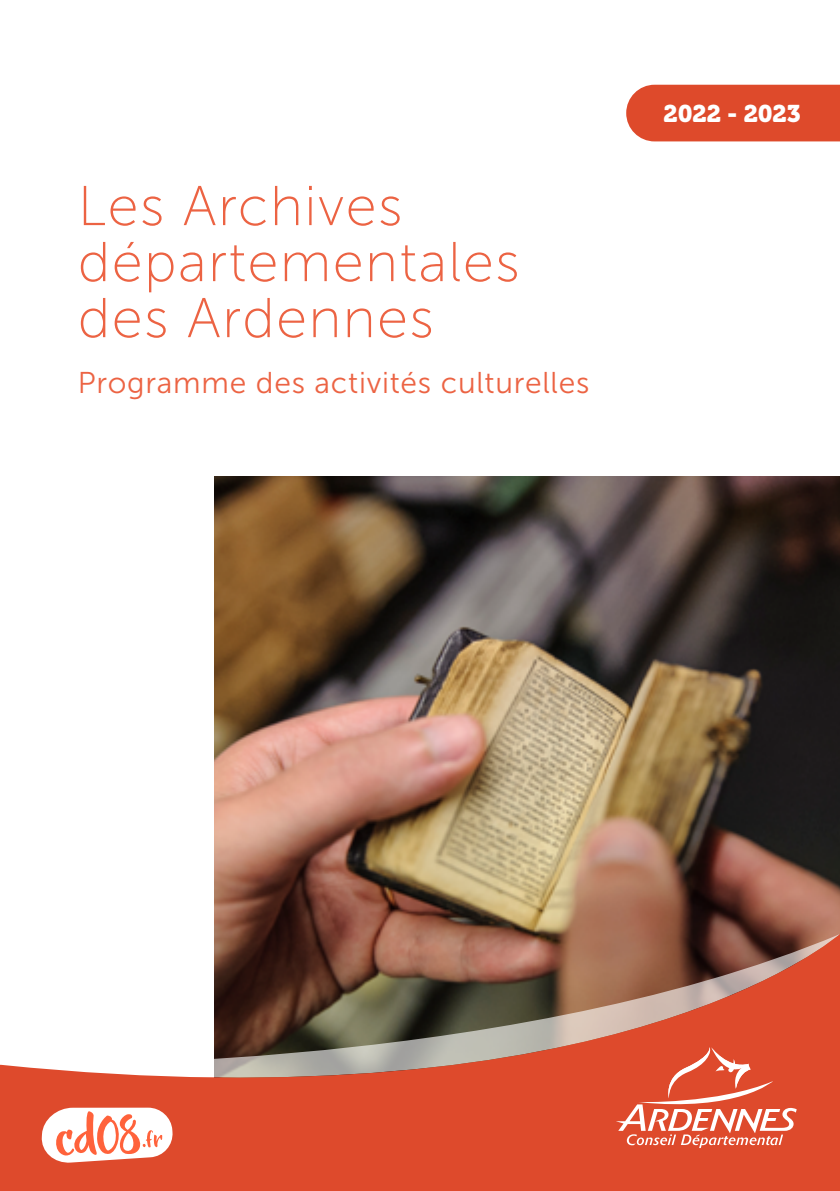
<style>
.page{position:relative;width:840px;height:1191px;background:#fff}
.page>*{position:absolute;margin:0;border:0;box-sizing:border-box;transform-origin:0 0}
.t1{font:56px/56px "Museo Sans 100";letter-spacing:.025em;color:#ec6343}
.t2{font:30px "Museo Sans 300";letter-spacing:.025em;color:#ec6343}
.t3{font:24px "Museo 900";letter-spacing:-.005em;color:#fff}
</style>
<div class="page">
<img style="left:214px;top:476px;width:625px;height:458px">
<svg style="left:0;top:934px;width:839px;height:257px;fill:#de4a2c"></svg>
<svg style="left:615px;top:1047px;width:181px;height:101px;background:#e36a51"></svg>
<svg style="left:41px;top:1106px;width:132px;height:57px"></svg>
<div style="left:626px;top:85px;width:213px;height:56px;background:#de4a2b"></div>
<p class="t1" style="left:78px;top:178px;width:443px">Les Archives départementales des Ardennes</p>
<p class="t2" style="left:78px;top:367px;width:513px">Programme des activités culturelles</p>
<p class="t3" style="left:663px;top:100px;width:138px">2022 - 2023</p>
</div>
